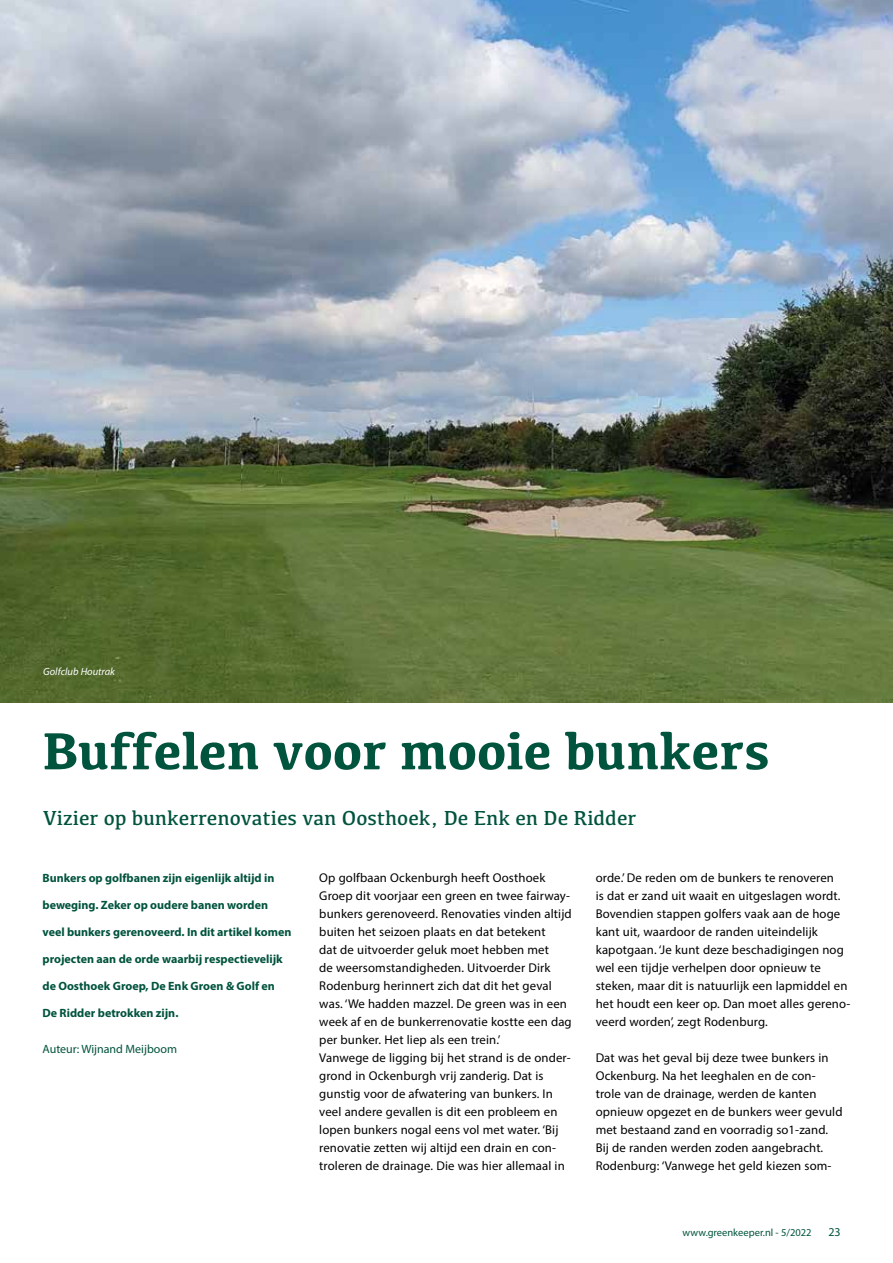
<style>
.page{position:relative;width:893px;height:1263px;background:#fff}
.page>*{position:absolute;margin:0;border:0;box-sizing:border-box;transform-origin:0 0}
.t1{font:700 54px "Kefa";color:#00533d}
.t2{font:21px "Kefa";color:#00533d}
.t3{font:12.75px/18px "Myriad Pro";letter-spacing:.01em;color:#000}
.t4{font:700 12px "Myriad Pro";color:#00533d}
.t5{font:12px "Myriad Pro";color:#00533d}
.t6{font:10.5px "Myriad Pro";color:#00533d}
.t7{font:italic 10.5px "Myriad Pro";color:#fff}
</style>
<div class="page">
<img style="left:0;top:0;width:893px;height:702px">
<p class="t7" style="left:43px;top:665px;width:73px">Golfclub Houtrak</p>
<h1 class="t1" style="left:42px;top:715px;width:729px">Buffelen voor mooie bunkers</h1>
<h2 class="t2" style="left:43px;top:805px;width:594px">Vizier op bunkerrenovaties van Oosthoek, De Enk en De Ridder</h2>
<p class="t4" style="left:43px;top:870px;width:233px">Bunkers op golfbanen zijn eigenlijk altijd in</p>
<p class="t4" style="left:43px;top:897px;width:227px">beweging. Zeker op oudere banen worden</p>
<p class="t4" style="left:43px;top:924px;width:250px">veel bunkers gerenoveerd. In dit artikel komen</p>
<p class="t4" style="left:43px;top:951px;width:242px">projecten aan de orde waarbij respectievelijk</p>
<p class="t4" style="left:43px;top:978px;width:234px">de Oosthoek Groep, De Enk Groen &amp; Golf en</p>
<p class="t4" style="left:43px;top:1005px;width:137px">De Ridder betrokken zijn.</p>
<p class="t5" style="left:43px;top:1042px;width:136px">Auteur: Wijnand Meijboom</p>
<p class="t3" style="left:319px;top:869px;width:254px">Op golfbaan Ockenburgh heeft Oosthoek Groep dit voorjaar een green en twee fairway&shy;bunkers gerenoveerd. Renovaties vinden altijd buiten het seizoen plaats en dat betekent<br>dat de uitvoerder geluk moet hebben met<br>de weersomstandigheden. Uitvoerder Dirk Rodenburg herinnert zich dat dit het geval was. ‘We hadden mazzel. De green was in een week af en de bunkerrenovatie kostte een dag per bunker. Het liep als een trein.’<br>Vanwege de ligging bij het strand is de onder&shy;grond in Ockenburgh vrij zanderig. Dat is gunstig voor de afwatering van bunkers. In veel andere gevallen is dit een probleem en lopen bunkers nogal eens vol met water. ‘Bij renovatie zetten wij altijd een drain en con&shy;troleren de drainage. Die was hier allemaal in</p>
<p class="t3" style="left:596px;top:869px;width:256px">orde.’ De reden om de bunkers te renoveren<br>is dat er zand uit waait en uitgeslagen wordt.<br>Bovendien stappen golfers vaak aan de hoge kant uit, waardoor de randen uiteindelijk kapotgaan. ‘Je kunt deze beschadigingen nog wel een tijdje verhelpen door opnieuw te steken, maar dit is natuurlijk een lapmiddel en het houdt een keer op. Dan moet alles gereno&shy;veerd worden’, zegt Rodenburg.</p>
<p class="t3" style="left:596px;top:1049px;width:248px">Dat was het geval bij deze twee bunkers in Ockenburg. Na het leeghalen en de con&shy;trole van de drainage, werden de kanten opnieuw opgezet en de bunkers weer gevuld met bestaand zand en voorradig so1-zand.<br>Bij de randen werden zoden aangebracht.<br>Rodenburg: ‘Vanwege het geld kiezen som-</p>
<p class="t6" style="left:683px;top:1226px;width:130px">www.greenkeeper.nl - 5/2022</p>
<p class="t5" style="left:828px;top:1224px;width:14px">23</p>
</div>
